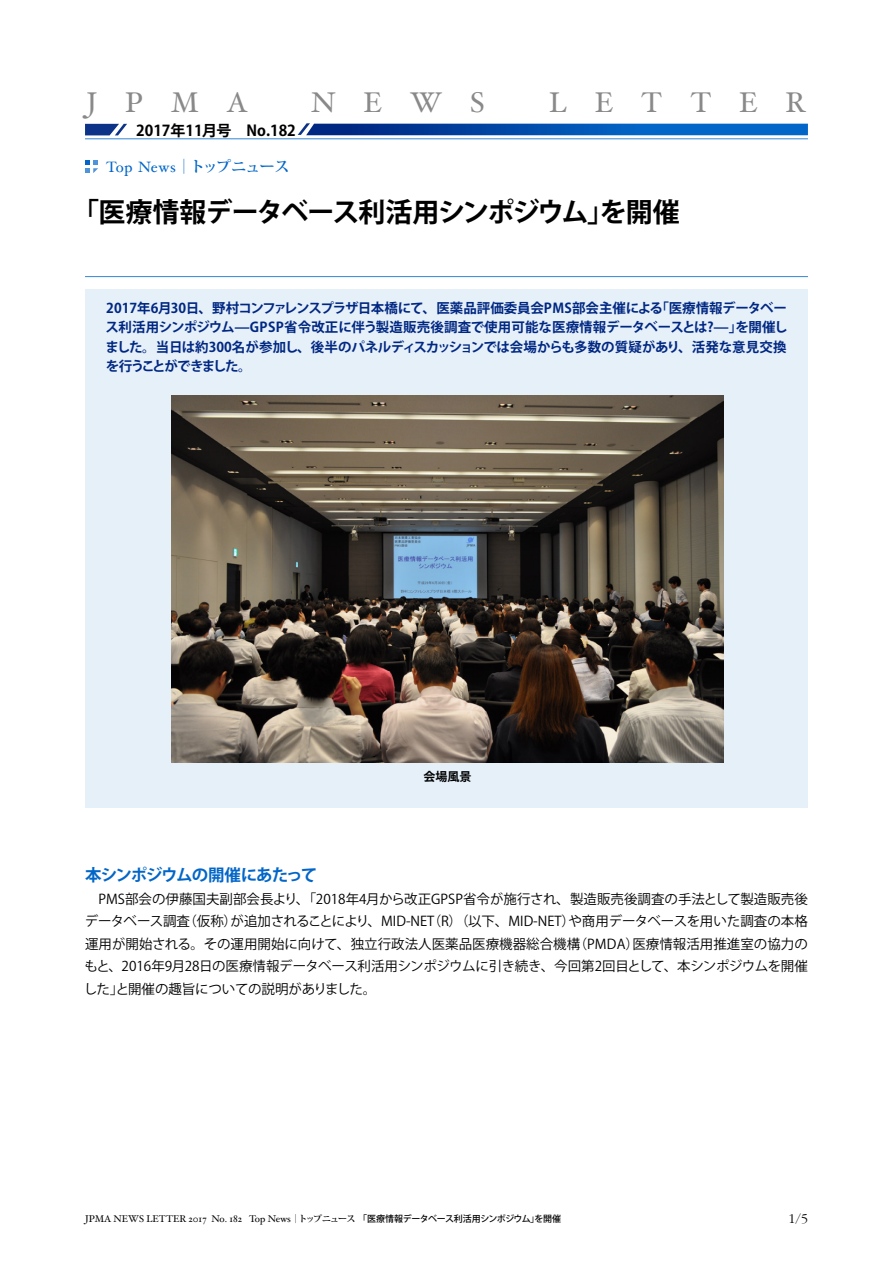
<style>
.page{position:relative;width:893px;height:1263px;background:#fff}
.page>*{position:absolute;margin:0;border:0;box-sizing:border-box;transform-origin:0 0}
.t1{font:28.5px "Hoefler Text";letter-spacing:.985em;color:#898989}
.t2{font:700 27px "Koz Go Pr 6 N";letter-spacing:-.04em;color:#000}
.t3{font:700 16.5px "Koz Go Pr 6 N";letter-spacing:-.065em;color:#0266c8}
.t4{font:700 15px "Koz Go Pr 6 N";color:#000}
.t5{font:700 15px "Koz Min Pr 6 N";letter-spacing:-.065em;color:#0266c8}
.t6{font:300 13.8px "Garamond";color:#000}
.t7{font:13.5px/22.5px "Koz Go Pr 6 N";letter-spacing:-.02em;color:#000;text-align:justify}
.t8{font:700 13.5px/19.5px "Koz Go Pr 6 N";letter-spacing:-.05em;color:#002782;text-align:justify}
.t9{font:700 12px "Koz Go Pr 6 N";color:#000}
.t10{font:9.75px "Hoefler Text";color:#000}
.s1{font-family:"Hoefler Text";font-weight:400}
.s2{font-family:"Koz Min Pro";font-size:9px}
.s3{font-family:"Koz Min Pro";font-weight:700;font-size:9px}
.s4{font-family:"Koz Go Pr 6 N";font-weight:500;font-size:9px}
</style>
<div class="page">
<div style="left:85px;top:289px;width:723px;height:519px;background:#e6f0f9"></div>
<img style="left:171px;top:395px;width:553px;height:368px">
<svg style="left:85px;top:124px;width:42px;height:11px"></svg>
<svg style="left:298px;top:123px;width:510px;height:12px;background:#135ab3"></svg>
<hr style="left:85px;top:139px;width:723px;height:1px;background:#3585d3">
<svg style="left:85px;top:160px;width:13px;height:13px"></svg>
<hr style="left:85px;top:276px;width:723px;height:1px;background:#3585d3">
<h1 class="t1" style="left:87px;top:85px;width:163px">JPMA</h1>
<h1 class="t1" style="left:311px;top:85px;width:175px">NEWS</h1>
<h1 class="t1" style="left:549px;top:85px;width:259px">LETTER</h1>
<p class="t4" style="left:136px;top:122px;width:161px">2017年11月号　No.182</p>
<p class="t5" style="left:106px;top:158px;width:185px"><span class="s1">Top News</span>｜トップニュース</p>
<h2 class="t2" style="left:72px;top:196px;width:609px">「医療情報データベース利活用シンポジウム」を開催</h2>
<p class="t8" style="left:105px;top:298px;width:684px">2017年6月30日、野村コンファレンスプラザ日本橋にて、医薬品評価委員会PMS部会主催による「医療情報データベース利活用シンポジウム—GPSP省令改正に伴う製造販売後調査で使用可能な医療情報データベースとは?—」を開催しました。当日は約300名が参加し、後半のパネルディスカッションでは会場からも多数の質疑があり、活発な意見交換を行うことができました。</p>
<p class="t9" style="left:423px;top:770px;width:49px">会場風景</p>
<p class="t3" style="left:85px;top:865px;width:234px">本シンポジウムの開催にあたって</p>
<p class="t7" style="left:84px;top:888px;width:726px">　PMS部会の伊藤国夫副部会長より、「2018年4月から改正GPSP省令が施行され、製造販売後調査の手法として製造販売後データベース調査（仮称）が追加されることにより、MID-NET（R）（以下、MID-NET）や商用データベースを用いた調査の本格運用が開始される。その運用開始に向けて、独立行政法人医薬品医療機器総合機構（PMDA）医療情報活用推進室の協力のもと、2016年9月28日の医療情報データベース利活用シンポジウムに引き続き、今回第2回目として、本シンポジウムを開催した」と開催の趣旨についての説明がありました。</p>
<p class="t10" style="left:85px;top:1213px;width:478px">JPMA NEWS LETTER 2017 No. 182 Top News<span class="s2">｜</span><span class="s3">トップニュース</span> <span class="s4">「医療情報データベース利活用シンポジウム」を開催</span></p>
<p class="t6" style="left:789px;top:1211px;width:21px">1/5</p>
</div>
